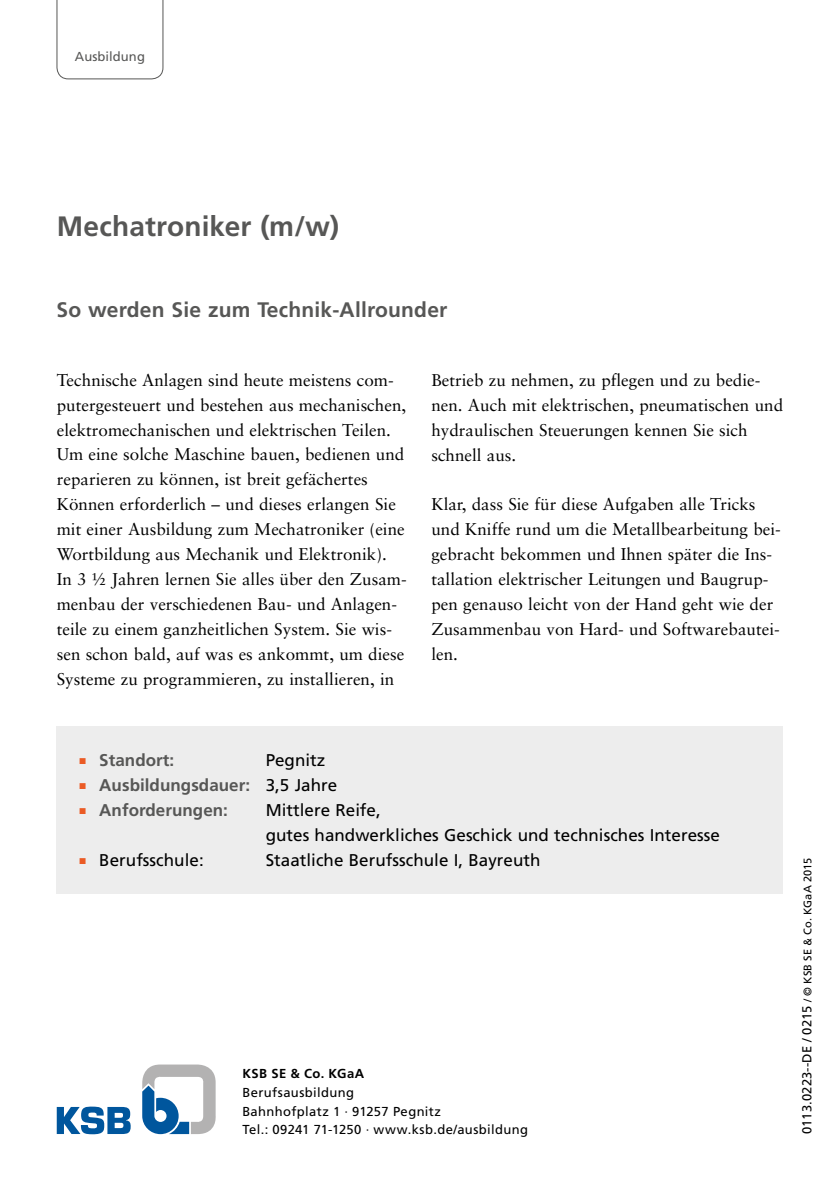
<style>
.page{position:relative;width:840px;height:1191px;background:#fff}
.page>*{position:absolute;margin:0;border:0;box-sizing:border-box;transform-origin:0 0}
.t1{font:700 28px "Frutiger LT Pro";letter-spacing:.005em;color:#575756}
.t2{font:700 21px "Frutiger LT Pro";letter-spacing:.01em;color:#575756}
.t3{font:17px/25px "Sabon LT Pro";color:#000}
.t4{font:17px/25px "Frutiger LT Pro";color:#000}
.t5{font:700 17px "Frutiger LT Pro";color:#575756}
.t6{font:13px/18.8px "Frutiger LT Pro";letter-spacing:.03em;color:#000}
.t7{font:700 13px "Frutiger LT Pro";letter-spacing:.03em;color:#000}
.t8{font:13px "Frutiger LT Pro";letter-spacing:.005em;color:#575756}
.t9{font:11px "Frutiger LT Pro";letter-spacing:.02em;color:#000}
.s1{color:#eb5b25}
.s2{font-weight:400;color:#000}
.s3{font-size:13px}
</style>
<div class="page">
<div style="left:57px;top:726px;width:725px;height:167px;background:#ededed"></div>
<svg style="left:142px;top:1064px;width:73px;height:70px"></svg>
<svg style="left:57px;top:1106px;width:74px;height:28px"></svg>
<svg style="left:56px;top:0;width:107px;height:79px"></svg>
<p class="t8" style="left:75px;top:49px;width:71px">Ausbildung</p>
<h1 class="t1" style="left:57px;top:209px;width:284px">Mechatroniker (m/w)</h1>
<p class="t2" style="left:56px;top:297px;width:392px">So werden Sie zum Technik-Allrounder</p>
<p class="t3" style="left:57px;top:367px;width:351px">Technische Anlagen sind heute meistens com&shy;putergesteuert und bestehen aus mechanischen, elektromechanischen und elektrischen Teilen.<br>Um eine solche Maschine bauen, bedienen und reparieren zu können, ist breit gefächertes Können erforderlich – und dieses erlangen Sie mit einer Ausbildung zum Mechatroniker (eine Wortbildung aus Mechanik und Elektronik).<br>In 3 ½ Jahren lernen Sie alles über den Zusam&shy;menbau der verschiedenen Bau- und Anlagen&shy;teile zu einem ganzheitlichen System. Sie wis&shy;sen schon bald, auf was es ankommt, um diese Systeme zu programmieren, zu installieren, in</p>
<p class="t3" style="left:431px;top:367px;width:353px">Betrieb zu nehmen, zu pflegen und zu bedie&shy;nen. Auch mit elektrischen, pneumatischen und hydraulischen Steuerungen kennen Sie sich schnell aus.</p>
<p class="t3" style="left:431px;top:491px;width:351px">Klar, dass Sie für diese Aufgaben alle Tricks und Kniffe rund um die Metallbearbeitung bei&shy;gebracht bekommen und Ihnen später die Ins&shy;tallation elektrischer Leitungen und Baugrup&shy;pen genauso leicht von der Hand geht wie der Zusammenbau von Hard- und Softwarebautei&shy;len.</p>
<p class="t5" style="left:79px;top:750px;width:96px"><span class="s1">■</span> Standort:</p>
<p class="t4" style="left:265px;top:748px;width:61px">Pegnitz</p>
<p class="t5" style="left:79px;top:775px;width:259px"><span class="s1">■</span> Ausbildungsdauer: <span class="s2">3,5 Jahre</span></p>
<p class="t5" style="left:79px;top:800px;width:150px"><span class="s1">■</span> Anforderungen:</p>
<p class="t4" style="left:265px;top:797px;width:455px">Mittlere Reife,<br>gutes handwerkliches Geschick und technisches Interesse</p>
<p class="t4" style="left:79px;top:847px;width:126px"><span class="s1">■</span> Berufsschule:</p>
<p class="t4" style="left:265px;top:847px;width:276px">Staatliche Berufsschule I, Bayreuth</p>
<p class="t7" style="left:242px;top:1065px;width:123px">KSB SE &amp; Co. KGaA</p>
<p class="t6" style="left:242px;top:1083px;width:287px">Berufsausbildung<br>Bahnhofplatz 1 · 91257 Pegnitz<br>Tel.: 09241 71-1250 · www.ksb.de/ausbildung</p>
<p class="t9" style="left:800px;top:1134px;width:278px;rotate:-90deg"><span class="s3">0113.0223--DE / 0215</span> / © KSB SE &amp; Co. KGaA 2015</p>
</div>
